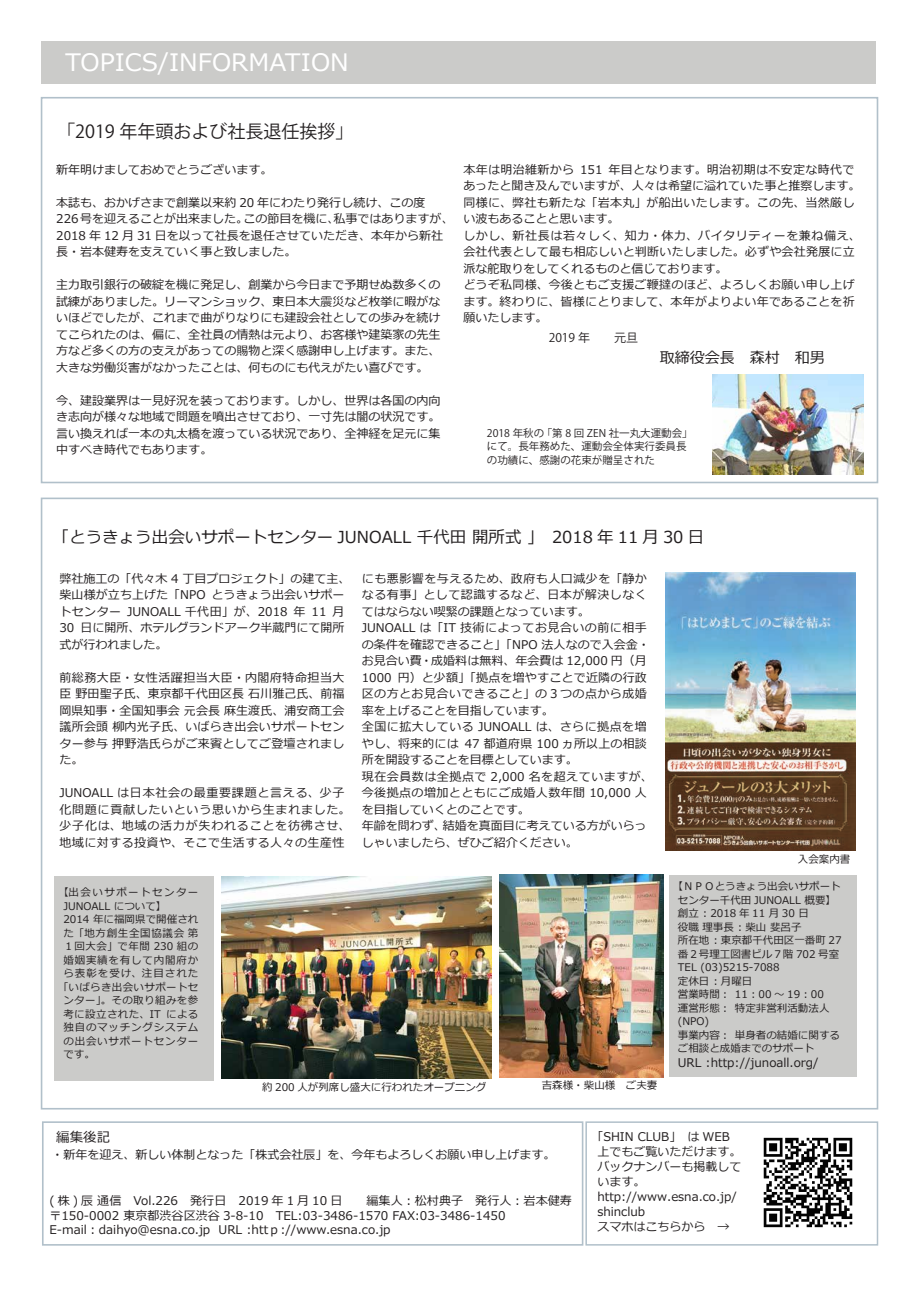
<style>
.page{position:relative;width:919px;height:1289px;background:#fff}
.page>*{position:absolute;margin:0;border:0;box-sizing:border-box;transform-origin:0 0}
.t1{font:24px "Meiryo";color:#fff;scale:1.05 1}
.t2{font:18px "Koz Go Pr 6 N";color:#231f20}
.t3{font:16.5px "Meiryo";color:#231f20}
.t4{font:15px "Meiryo";color:#231f20}
.t5{font:13.5px "Meiryo";color:#231f20}
.t6{font:12px/16.5px "Meiryo";color:#231f20}
.t7{font:12px/16.5px "Meiryo";letter-spacing:.02em;color:#231f20}
.t8{font:12px/16.5px "Meiryo";letter-spacing:.06em;color:#231f20}
.t9{font:12px "Koz Go Pr 6 N";color:#231f20}
.t10{font:10.5px/13.5px "Meiryo";color:#231f20}
.t11{font:10.5px/13.5px "Koz Go Pr 6 N";color:#231f20}
.t12{font:10.5px "Meiryo";letter-spacing:.08em;color:#231f20}
.t13{font:10.5px "Meiryo";letter-spacing:.04em;color:#231f20}
.t14{font:10.5px "Meiryo";letter-spacing:.05em;color:#231f20}
.t15{font:10.5px "Meiryo";letter-spacing:.03em;color:#231f20}
.t16{font:10.5px "Meiryo";letter-spacing:.135em;color:#231f20}
.t17{font:10.5px "Meiryo";letter-spacing:.065em;color:#231f20}
.t18{font:10.5px "Meiryo";letter-spacing:.095em;color:#231f20}
</style>
<div class="page">
<div style="left:41px;top:497px;width:837px;height:612px;background:#fff;border:2px solid #b1c0ca"></div>
<div style="left:54px;top:876px;width:159px;height:204px;background:#cbcbc9"></div>
<div style="left:669px;top:875px;width:187px;height:201px;background:#cbcbc9"></div>
<div style="left:42px;top:41px;width:833px;height:43px;background:#cbcbc9"></div>
<div style="left:42px;top:1121px;width:541px;height:124px;background:#fff;border:2px solid #b1c0ca"></div>
<div style="left:585px;top:1121px;width:293px;height:124px;border:2px solid #b1c0ca"></div>
<img style="left:763px;top:1137px;width:90px;height:91px">
<div style="left:41px;top:97px;width:837px;height:386px;background:#fff;border:2px solid #b1c0ca"></div>
<img style="left:665px;top:572px;width:190px;height:278px">
<img style="left:221px;top:876px;width:270px;height:202px">
<img style="left:499px;top:875px;width:164px;height:202px">
<img style="left:712px;top:374px;width:151px;height:101px">
<h1 class="t1" style="left:65px;top:46px;width:271px">TOPICS/INFORMATION</h1>
<h2 class="t2" style="left:57px;top:122px;width:298px">「2019 年年頭および社長退任挨拶」</h2>
<p class="t6" style="left:56px;top:162px;width:218px">新年明けましておめでとうございます。</p>
<p class="t6" style="left:56px;top:195px;width:399px">本誌も、おかげさまで創業以来約 20 年にわたり発行し続け、この度<br>226号を迎えることが出来ました。この節目を機に、私事ではありますが、2018 年 12 月 31 日を以って社長を退任させていただき、本年から新社長・岩本健寿を支えていく事と致しました。</p>
<p class="t6" style="left:56px;top:277px;width:386px;text-align:justify">主力取引銀行の破綻を機に発足し、創業から今日まで予期せぬ数多くの試練がありました。リーマンショック、東日本大震災など枚挙に暇がないほどでしたが、これまで曲がりなりにも建設会社としての歩みを続けてこられたのは、偏に、全社員の情熱は元より、お客様や建築家の先生方など多くの方の支えがあっての賜物と深く感謝申し上げます。また、大きな労働災害がなかったことは、何ものにも代えがたい喜びです。</p>
<p class="t6" style="left:56px;top:393px;width:386px;text-align:justify">今、建設業界は一見好況を装っております。しかし、世界は各国の内向き志向が様々な地域で問題を噴出させており、一寸先は闇の状況です。言い換えれば一本の丸太橋を渡っている状況であり、全神経を足元に集中すべき時代でもあります。</p>
<p class="t7" style="left:463px;top:161px;width:399px">本年は明治維新から 151 年目となります。明治初期は不安定な時代であったと聞き及んでいますが、人々は希望に溢れていた事と推察します。同様に、弊社も新たな「岩本丸」が船出いたします。この先、当然厳しい波もあることと思います。<br>しかし、新社長は若々しく、知力・体力、バイタリティーを兼ね備え、会社代表として最も相応しいと判断いたしました。必ずや会社発展に立派な舵取りをしてくれるものと信じております。<br>どうぞ私同様、今後ともご支援ご鞭撻のほど、よろしくお願い申し上げます。終わりに、皆様にとりまして、本年がよりよい年であることを祈願いたします。</p>
<p class="t9" style="left:548px;top:330px;width:91px">2019 年　　元旦</p>
<p class="t4" style="left:659px;top:347px;width:166px">取締役会長　森村　和男</p>
<p class="t11" style="left:487px;top:426px;width:207px">2018 年秋の「第 8 回 ZEN 社一丸大運動会」にて。長年務めた、運動会全体実行委員長の功績に、感謝の花束が贈呈された</p>
<h3 class="t3" style="left:53px;top:525px;width:653px">「とうきょう出会いサポートセンター JUNOALL 千代田 開所式 」　2018 年 11 月 30 日</h3>
<p class="t6" style="left:59px;top:570px;width:292px">弊社施工の「代々木 4 丁目プロジェクト」の建て主、柴山様が立ち上げた「NPO とうきょう出会いサポートセンター JUNOALL 千代田」が、2018 年 11 月<br>30 日に開所、ホテルグランドアーク半蔵門にて開所式が行われました。</p>
<p class="t6" style="left:59px;top:669px;width:286px;text-align:justify">前総務大臣・女性活躍担当大臣・内閣府特命担当大臣 野田聖子氏、東京都千代田区長 石川雅己氏、前福岡県知事・全国知事会 元会長 麻生渡氏、浦安商工会議所会頭 柳内光子氏、いばらき出会いサポートセンター参与 押野浩氏らがご来賓としてご登壇されました。</p>
<p class="t8" style="left:59px;top:785px;width:292px">JUNOALL は日本社会の最重要課題と言える、少子化問題に貢献したいという思いから生まれました。少子化は、地域の活力が失われることを彷彿させ、地域に対する投資や、そこで生活する人々の生産性</p>
<p class="t16" style="left:58px;top:885px;width:142px">【出会いサポートセンター</p>
<p class="t10" style="left:63px;top:899px;width:104px">JUNOALL について】</p>
<p class="t10" style="left:63px;top:913px;width:136px">2014 年に福岡県で開催され</p>
<p class="t17" style="left:63px;top:925px;width:136px">た「地方創生全国協議会 第</p>
<p class="t14" style="left:63px;top:939px;width:136px">１回大会」で年間 230 組の</p>
<p class="t12" style="left:63px;top:952px;width:137px">婚姻実績を有して内閣府か</p>
<p class="t18" style="left:63px;top:966px;width:136px">ら表彰を受け、注目された</p>
<p class="t15" style="left:58px;top:979px;width:142px">「いばらき出会いサポートセ</p>
<p class="t13" style="left:63px;top:993px;width:136px">ンター」。その取り組みを参</p>
<p class="t13" style="left:63px;top:1006px;width:137px">考に設立された、IT による</p>
<p class="t12" style="left:63px;top:1020px;width:137px">独自のマッチングシステム</p>
<p class="t12" style="left:63px;top:1033px;width:137px">の出会いサポートセンター</p>
<p class="t10" style="left:63px;top:1048px;width:33px">です。</p>
<p class="t6" style="left:362px;top:570px;width:292px">にも悪影響を与えるため、政府も人口減少を「静かなる有事」として認識するなど、日本が解決しなくてはならない喫緊の課題となっています。<br>JUNOALL は「IT 技術によってお見合いの前に相手の条件を確認できること」「NPO 法人なので入会金・お見合い費・成婚料は無料、年会費は 12,000 円（月<br>1000 円）と少額」「拠点を増やすことで近隣の行政区の方とお見合いできること」の３つの点から成婚率を上げることを目指しています。<br>全国に拡大している JUNOALL は、さらに拠点を増やし、将来的には 47 都道府県 100 ヵ所以上の相談所を開設することを目標としています。<br>現在会員数は全拠点で 2,000 名を超えていますが、今後拠点の増加とともにご成婚人数年間 10,000 人を目指していくとのことです。<br>年齢を問わず、結婚を真面目に考えている方がいらっしゃいましたら、ぜひご紹介ください。</p>
<p class="t10" style="left:262px;top:1080px;width:226px">約 200 人が列席し盛大に行われたオープニング</p>
<p class="t10" style="left:541px;top:1078px;width:117px">吉森様・柴山様　ご夫妻</p>
<p class="t10" style="left:797px;top:853px;width:54px">入会案内書</p>
<p class="t10" style="left:677px;top:880px;width:165px;text-indent:-5px">【ＮＰＯとうきょう出会いサポートセンター千代田 JUNOALL 概要】創立 ：2018 年 11 月 30 日<br>役職 理事長 ：柴山 斐呂子<br>所在地 ：東京都千代田区一番町 27番２号理工図書ビル７階 702 号室<br>TEL (03)5215-7088<br>定休日 ：月曜日<br>営業時間： 11：00 ～ 19：00<br>運営形態： 特定非営利活動法人(NPO)<br>事業内容： 単身者の結婚に関するご相談と成婚までのサポート</p>
<p class="t6" style="left:677px;top:1055px;width:142px">URL :http://junoall.org/</p>
<p class="t5" style="left:56px;top:1127px;width:55px">編集後記</p>
<p class="t6" style="left:597px;top:1129px;width:145px;line-height:15px;text-indent:-6px">「SHIN CLUB」　は WEB上でもご覧いただけます。バックナンバーも掲載しています。http://www.esna.co.jp/ shinclub<br>スマホはこちらから　→</p>
<p class="t6" style="left:51px;top:1146px;width:505px">・新年を迎え、新しい体制となった「株式会社辰」を、今年もよろしくお願い申し上げます。</p>
<p class="t6" style="left:49px;top:1194px;width:524px;line-height:14.4px">( 株 ) 辰 通信　Vol.226　発行日　2019 年 1 月 10 日　　編集人：松村典子　発行人：岩本健寿〒150-0002 東京都渋谷区渋谷 3-8-10　TEL:03-3486-1570 FAX:03-3486-1450　<br>E-mail：daihyo@esna.co.jp URL :httｐ://www.esna.co.jp　</p>
</div>
